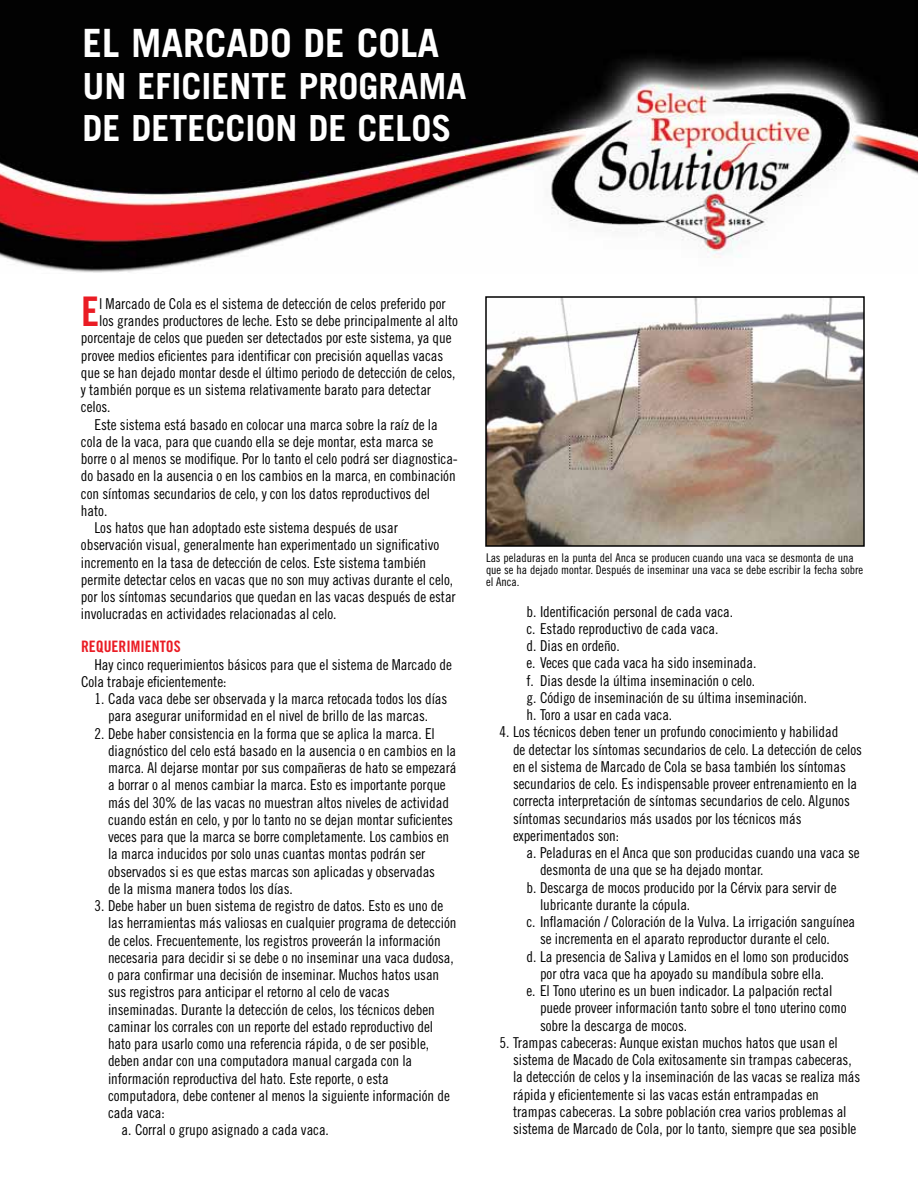
<style>
.page{position:relative;width:918px;height:1188px;background:#fff}
.page>*{position:absolute;margin:0;border:0;box-sizing:border-box;transform-origin:0 0}
.t1{font:40.8px "Trade Gothic Bold Cond Twenty";color:#ea1c24}
.t2{font:700 39px "Trade Gothic";color:#fff}
.t3{font:700 36px/42px "Trade Gothic";color:#fff}
.t4{font:15.75px "Trade Gothic Bold Cond Twenty";color:#ea1c24}
.t5{font:15px/17.2px "Trade Gothic Cond Eighteen";letter-spacing:-.005em;color:#000}
.t6{font:12px/12px "Trade Gothic Cond Eighteen";color:#000}
</style>
<div class="page">
<img style="left:0;top:0;width:918px;height:273px">
<img style="left:488px;top:299px;width:374px;height:245px">
<div style="left:485px;top:296px;width:380px;height:251px;border:2px solid #000"></div>
<h2 class="t2" style="left:82px;top:19px;width:358px">EL MARCADO DE COLA</h2>
<h3 class="t3" style="left:82px;top:65px;width:386px">UN EFICIENTE PROGRAMA<br>DE DETECCION DE CELOS</h3>
<h1 class="t1" style="left:81px;top:287px;width:20px">E</h1>
<p class="t5" style="left:99px;top:295px;width:348px">l Marcado de Cola es el sistema de detección de celos preferido por</p>
<p class="t5" style="left:99px;top:312px;width:360px">los grandes productores de leche. Esto se debe principalmente al alto</p>
<p class="t5" style="left:81px;top:329px;width:372px">porcentaje de celos que pueden ser detectados por este sistema, ya que</p>
<p class="t5" style="left:81px;top:346px;width:364px">provee medios eficientes para identificar con precisión aquellas vacas</p>
<p class="t5" style="left:81px;top:364px;width:376px">que se han dejado montar desde el último periodo de detección de celos,</p>
<p class="t5" style="left:81px;top:381px;width:352px">y también porque es un sistema relativamente barato para detectar</p>
<p class="t5" style="left:81px;top:398px;width:31px">celos.</p>
<p class="t5" style="left:94px;top:415px;width:345px">Este sistema está basado en colocar una marca sobre la raíz de la</p>
<p class="t5" style="left:81px;top:433px;width:354px">cola de la vaca, para que cuando ella se deje montar, esta marca se</p>
<p class="t5" style="left:81px;top:450px;width:378px">borre o al menos se modifique. Por lo tanto el celo podrá ser diagnostica-</p>
<p class="t5" style="left:81px;top:467px;width:376px">do basado en la ausencia o en los cambios en la marca, en combinación</p>
<p class="t5" style="left:81px;top:484px;width:351px">con síntomas secundarios de celo, y con los datos reproductivos del</p>
<p class="t5" style="left:81px;top:502px;width:28px">hato.</p>
<p class="t5" style="left:94px;top:519px;width:305px">Los hatos que han adoptado este sistema después de usar</p>
<p class="t5" style="left:81px;top:536px;width:360px">observación visual, generalmente han experimentado un significativo</p>
<p class="t5" style="left:81px;top:553px;width:347px">incremento en la tasa de detección de celos. Este sistema también</p>
<p class="t5" style="left:81px;top:571px;width:374px">permite detectar celos en vacas que no son muy activas durante el celo,</p>
<p class="t5" style="left:81px;top:588px;width:376px">por los síntomas secundarios que quedan en las vacas después de estar</p>
<p class="t5" style="left:81px;top:605px;width:257px">involucradas en actividades relacionadas al celo.</p>
<p class="t4" style="left:81px;top:637px;width:101px">REQUERIMIENTOS</p>
<p class="t5" style="left:81px;top:655px;width:373px;text-indent:14px">Hay cinco requerimientos básicos para que el sistema de Marcado de<br>Cola trabaje eficientemente:</p>
<p class="t5" style="left:94px;top:690px;width:354px;text-align:center">1. Cada vaca debe ser observada y la marca retocada todos los días para asegurar uniformidad en el nivel de brillo de las marcas.</p>
<p class="t5" style="left:108px;top:724px;width:350px;text-indent:-14px">2. Debe haber consistencia en la forma que se aplica la marca. El diagnóstico del celo está basado en la ausencia o en cambios en la marca. Al dejarse montar por sus compañeras de hato se empezará a borrar o al menos cambiar la marca. Esto es importante porque más del 30% de las vacas no muestran altos niveles de actividad cuando están en celo, y por lo tanto no se dejan montar suficientes veces para que la marca se borre completamente. Los cambios en la marca inducidos por solo unas cuantas montas podrán ser observados si es que estas marcas son aplicadas y observadas<br>de la misma manera todos los días.</p>
<p class="t5" style="left:94px;top:897px;width:350px">3. Debe haber un buen sistema de registro de datos. Esto es uno de</p>
<p class="t5" style="left:108px;top:914px;width:350px">las herramientas más valiosas en cualquier programa de detección</p>
<p class="t5" style="left:108px;top:931px;width:334px">de celos. Frecuentemente, los registros proveerán la información</p>
<p class="t5" style="left:108px;top:949px;width:347px">necesaria para decidir si se debe o no inseminar una vaca dudosa,</p>
<p class="t5" style="left:108px;top:966px;width:333px">o para confirmar una decisión de inseminar. Muchos hatos usan</p>
<p class="t5" style="left:108px;top:983px;width:283px">sus registros para anticipar el retorno al celo de vacas</p>
<p class="t5" style="left:108px;top:1000px;width:328px">inseminadas. Durante la detección de celos, los técnicos deben</p>
<p class="t5" style="left:108px;top:1018px;width:327px">caminar los corrales con un reporte del estado reproductivo del</p>
<p class="t5" style="left:108px;top:1035px;width:323px">hato para usarlo como una referencia rápida, o de ser posible,</p>
<p class="t5" style="left:108px;top:1052px;width:306px">deben andar con una computadora manual cargada con la</p>
<p class="t5" style="left:108px;top:1069px;width:282px">información reproductiva del hato. Este reporte, o esta</p>
<p class="t5" style="left:108px;top:1087px;width:343px">computadora, debe contener al menos la siguiente información de</p>
<p class="t5" style="left:108px;top:1104px;width:58px">cada vaca:</p>
<p class="t5" style="left:122px;top:1121px;width:209px">a. Corral o grupo asignado a cada vaca.</p>
<p class="t6" style="left:486px;top:551px;width:379px">Las peladuras en la punta del Anca se producen cuando una vaca se desmonta de una que se ha dejado montar. Después de inseminar una vaca se debe escribir la fecha sobre el Anca.</p>
<p class="t5" style="left:526px;top:602px;width:282px">b. Identificación personal de cada vaca.<br>c. Estado reproductivo de cada vaca.<br>d. Dias en ordeño.<br>e. Veces que cada vaca ha sido inseminada.<br>f. Dias desde la última inseminación o celo.<br>g. Código de inseminación de su última inseminación. h. Toro a usar en cada vaca.</p>
<p class="t5" style="left:513px;top:723px;width:351px;text-indent:-14px">4. Los técnicos deben tener un profundo conocimiento y habilidad<br>de detectar los síntomas secundarios de celo. La detección de celos en el sistema de Marcado de Cola se basa también los síntomas secundarios de celo. Es indispensable proveer entrenamiento en la correcta interpretación de síntomas secundarios de celo. Algunos síntomas secundarios más usados por los técnicos más experimentados son:</p>
<p class="t5" style="left:526px;top:844px;width:335px">a. Peladuras en el Anca que son producidas cuando una vaca se</p>
<p class="t5" style="left:540px;top:861px;width:225px">desmonta de una que se ha dejado montar.</p>
<p class="t5" style="left:526px;top:878px;width:312px">b. Descarga de mocos producido por la Cérvix para servir de</p>
<p class="t5" style="left:540px;top:896px;width:152px">lubricante durante la cópula.</p>
<p class="t5" style="left:526px;top:913px;width:330px">c. Inflamación / Coloración de la Vulva. La irrigación sanguínea</p>
<p class="t5" style="left:540px;top:930px;width:291px">se incrementa en el aparato reproductor durante el celo.</p>
<p class="t5" style="left:526px;top:947px;width:324px">d. La presencia de Saliva y Lamidos en el lomo son producidos</p>
<p class="t5" style="left:540px;top:965px;width:286px">por otra vaca que ha apoyado su mandíbula sobre ella.</p>
<p class="t5" style="left:526px;top:982px;width:307px">e. El Tono uterino es un buen indicador. La palpación rectal</p>
<p class="t5" style="left:540px;top:999px;width:308px">puede proveer información tanto sobre el tono uterino como</p>
<p class="t5" style="left:540px;top:1016px;width:149px">sobre la descarga de mocos.</p>
<p class="t5" style="left:513px;top:1034px;width:349px;text-indent:-14px">5. Trampas cabeceras: Aunque existan muchos hatos que usan el sistema de Macado de Cola exitosamente sin trampas cabeceras, la detección de celos y la inseminación de las vacas se realiza más rápida y eficientemente si las vacas están entrampadas en trampas cabeceras. La sobre población crea varios problemas al sistema de Marcado de Cola, por lo tanto, siempre que sea posible</p>
</div>
